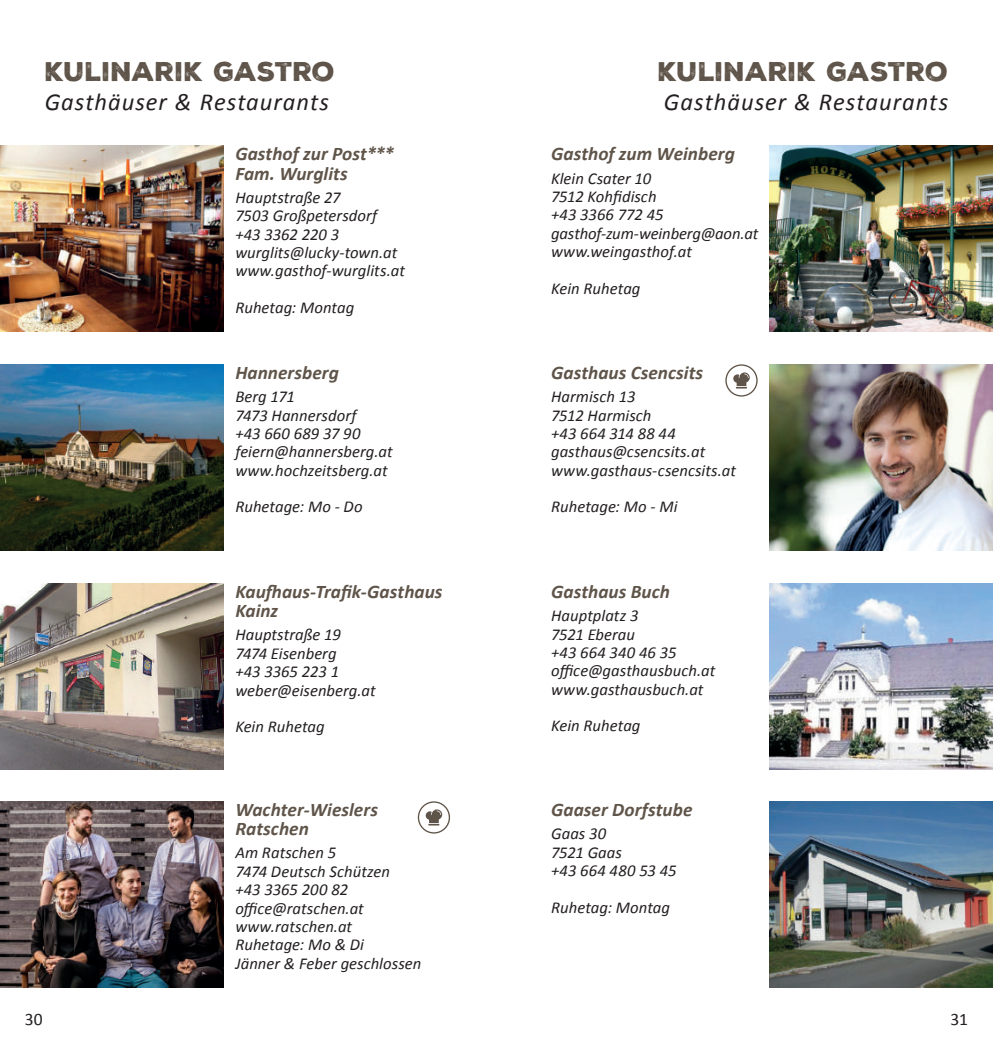
<style>
.page{position:relative;width:993px;height:1042px;background:#fff}
.page>*{position:absolute;margin:0;border:0;box-sizing:border-box;transform-origin:0 0}
.t1{font:26.25px "Nexa Rust Sans Black 1";letter-spacing:-.02em;color:#5f5449}
.t2{font:italic 24.5px "Calibri";letter-spacing:.04em;color:#231f20}
.t3{font:italic 700 19.25px/19.2px "Calibri";letter-spacing:.005em;color:#5f5449}
.t4{font:17.5px "Calibri";color:#231f20}
.t5{font:italic 16.62px/18.4px "Calibri";letter-spacing:.005em;color:#231f20}
</style>
<div class="page">
<img style="left:769px;top:146px;width:223px;height:186px">
<img style="left:769px;top:364px;width:223px;height:186px">
<img style="left:769px;top:583px;width:223px;height:186px">
<img style="left:769px;top:801px;width:223px;height:186px">
<img style="left:0;top:146px;width:223px;height:186px">
<img style="left:0;top:364px;width:223px;height:186px">
<img style="left:0;top:583px;width:223px;height:186px">
<img style="left:0;top:801px;width:223px;height:186px">
<svg style="left:425px;top:809px;width:17px;height:16px"></svg>
<div style="left:417px;top:801px;width:33px;height:32px;border:1px solid #5f5449;border-radius:50%"></div>
<svg style="left:733px;top:372px;width:16px;height:16px"></svg>
<div style="left:725px;top:364px;width:32px;height:33px;border:1px solid #5f5449;border-radius:50%"></div>
<h1 class="t1" style="left:45px;top:53px;width:292px">KULINARIK GASTRO</h1>
<h2 class="t2" style="left:45px;top:87px;width:286px">Gasthäuser &amp; Restaurants</h2>
<p class="t3" style="left:235px;top:143px;width:160px">Gasthof zur Post***<br>Fam. Wurglits</p>
<p class="t5" style="left:235px;top:187px;width:171px">Hauptstraße 27<br>7503 Großpetersdorf +43 3362 220 3 wurglits@lucky-town.at www.gasthof-wurglits.at</p>
<p class="t5" style="left:235px;top:298px;width:120px">Ruhetag: Montag</p>
<p class="t3" style="left:235px;top:362px;width:105px">Hannersberg</p>
<p class="t5" style="left:235px;top:387px;width:159px">Berg 171<br>7473 Hannersdorf<br>+43 660 689 37 90 feiern@hannersberg.at www.hochzeitsberg.at</p>
<p class="t5" style="left:235px;top:497px;width:129px">Ruhetage: Mo - Do</p>
<p class="t3" style="left:235px;top:581px;width:209px">Kaufhaus-Trafik-Gasthaus<br>Kainz</p>
<p class="t5" style="left:235px;top:625px;width:142px">Hauptstraße 19<br>7474 Eisenberg<br>+43 3365 223 1 weber@eisenberg.at</p>
<p class="t5" style="left:235px;top:717px;width:91px">Kein Ruhetag</p>
<p class="t3" style="left:235px;top:799px;width:144px">Wachter-Wieslers<br>Ratschen</p>
<p class="t5" style="left:235px;top:843px;width:187px">Am Ratschen 5<br>7474 Deutsch Schützen<br>+43 3365 200 82 office@ratschen.at www.ratschen.at<br>Ruhetage: Mo &amp; Di<br>Jänner &amp; Feber geschlossen</p>
<h1 class="t1" style="left:657px;top:53px;width:292px">KULINARIK GASTRO</h1>
<h2 class="t2" style="left:663px;top:87px;width:286px">Gasthäuser &amp; Restaurants</h2>
<p class="t3" style="left:551px;top:143px;width:185px">Gasthof zum Weinberg</p>
<p class="t5" style="left:551px;top:168px;width:209px">Klein Csater 10<br>7512 Kohfidisch<br>+43 3366 772 45 gasthof-zum-weinberg@aon.at www.weingasthof.at</p>
<p class="t5" style="left:551px;top:278px;width:91px">Kein Ruhetag</p>
<p class="t3" style="left:551px;top:362px;width:153px">Gasthaus Csencsits</p>
<p class="t5" style="left:551px;top:387px;width:186px">Harmisch 13<br>7512 Harmisch<br>+43 664 314 88 44 gasthaus@csencsits.at www.gasthaus-csencsits.at</p>
<p class="t5" style="left:551px;top:497px;width:128px">Ruhetage: Mo - Mi</p>
<p class="t3" style="left:551px;top:581px;width:120px">Gasthaus Buch</p>
<p class="t5" style="left:551px;top:606px;width:166px">Hauptplatz 3<br>7521 Eberau<br>+43 664 340 46 35 office@gasthausbuch.at www.gasthausbuch.at</p>
<p class="t5" style="left:551px;top:716px;width:91px">Kein Ruhetag</p>
<p class="t3" style="left:551px;top:799px;width:143px">Gaaser Dorfstube</p>
<p class="t5" style="left:551px;top:823px;width:127px">Gaas 30<br>7521 Gaas<br>+43 664 480 53 45</p>
<p class="t5" style="left:551px;top:897px;width:120px">Ruhetag: Montag</p>
<p class="t4" style="left:25px;top:1008px;width:19px">30</p>
<p class="t4" style="left:950px;top:1008px;width:19px">31</p>
</div>
